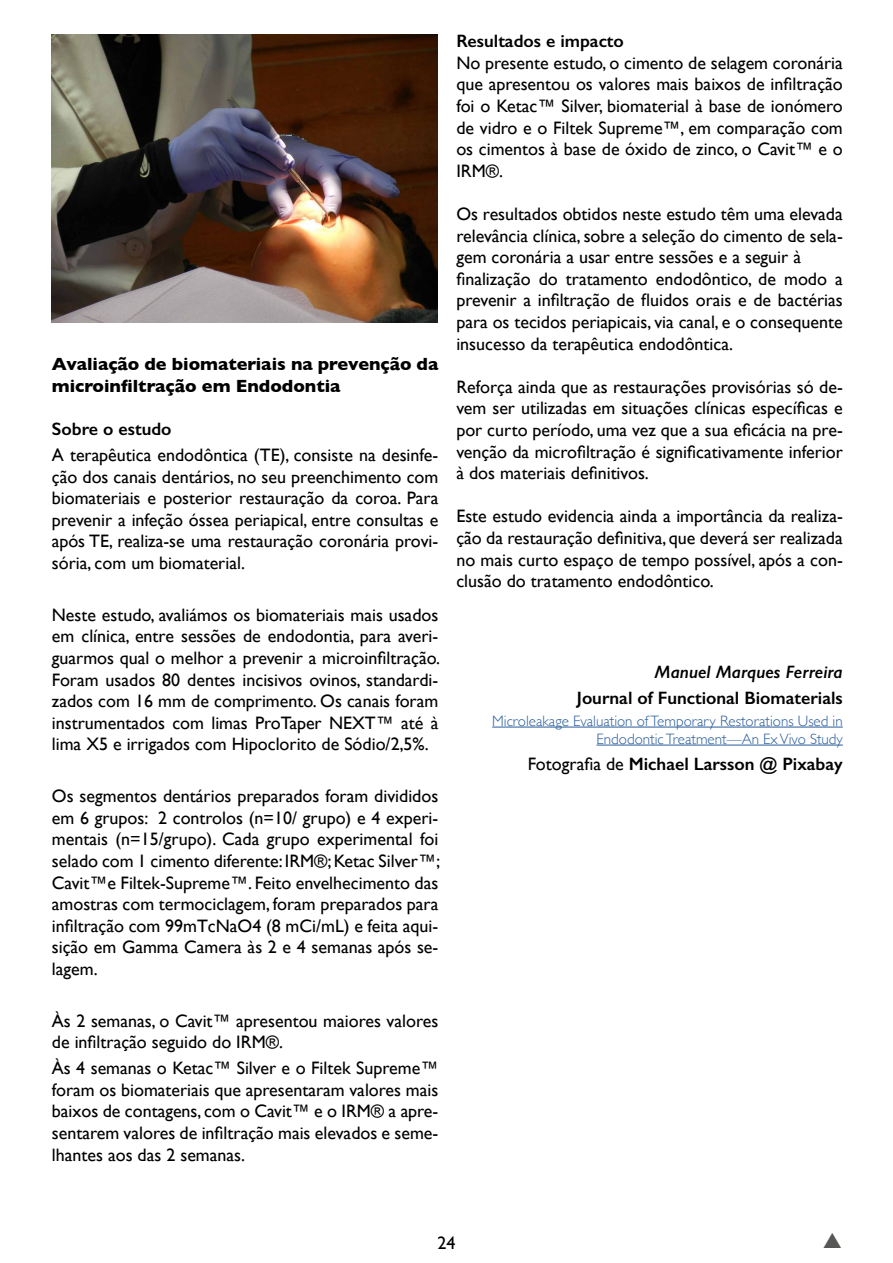
<style>
.page{position:relative;width:893px;height:1263px;background:#fff}
.page>*{position:absolute;margin:0;border:0;box-sizing:border-box;transform-origin:0 0}
.t1{font:18px/21.6px "Gill Sans";color:#000;text-align:justify}
.t2{font:600 18px "Gill Sans";color:#000}
.t3{font:700 18px/21.6px "Gill Sans";color:#000}
.t4{font:italic 600 18px "Gill Sans";color:#000}
.t5{font:18px "Gill Sans";color:#000}
.t6{font:300 15px/18px "Gill Sans";color:#275b9b;text-align:right}
.s1{font-weight:400}
</style>
<div class="page">
<hr style="left:492px;top:727px;width:351px;height:1px;background:#275b9b">
<hr style="left:596px;top:745px;width:247px;height:1px;background:#275b9b">
<img style="left:51px;top:34px;width:386px;height:289px">
<p class="t3" style="left:52px;top:353px;width:388px">Avaliação de biomateriais na prevenção da microinfiltração em Endodontia</p>
<p class="t2" style="left:52px;top:418px;width:121px">Sobre o estudo</p>
<p class="t1" style="left:52px;top:444px;width:388px">A terapêutica endodôntica (TE), consiste na desinfe&shy;ção dos canais dentários, no seu preenchimento com biomateriais e posterior restauração da coroa. Para prevenir a infeção óssea periapical, entre consultas e após TE, realiza-se uma restauração coronária provi&shy;sória, com um biomaterial.</p>
<p class="t1" style="left:52px;top:604px;width:390px">Neste estudo, avaliámos os biomateriais mais usados em clínica, entre sessões de endodontia, para averi&shy;guarmos qual o melhor a prevenir a microinfiltração.<br>Foram usados 80 dentes incisivos ovinos, standardi&shy;zados com 16 mm de comprimento. Os canais foram instrumentados com limas ProTaper NEXT™ até à lima X5 e irrigados com Hipoclorito de Sódio/2,5%.</p>
<p class="t1" style="left:52px;top:785px;width:390px">Os segmentos dentários preparados foram divididos em 6 grupos: 2 controlos (n=10/ grupo) e 4 experi&shy;mentais (n=15/grupo). Cada grupo experimental foi selado com 1 cimento diferente: IRM®; Ketac Silver™; Cavit™e Filtek-Supreme™. Feito envelhecimento das amostras com termociclagem, foram preparados para infiltração com 99mTcNaO4 (8 mCi/mL) e feita aqui&shy;sição em Gamma Camera às 2 e 4 semanas após se&shy;lagem.</p>
<p class="t1" style="left:52px;top:1009px;width:388px">Às 2 semanas, o Cavit™ apresentou maiores valores de infiltração seguido do IRM®.</p>
<p class="t1" style="left:52px;top:1057px;width:388px">Às 4 semanas o Ketac™ Silver e o Filtek Supreme™ foram os biomateriais que apresentaram valores mais baixos de contagens, com o Cavit™ e o IRM® a apre&shy;sentarem valores de infiltração mais elevados e seme&shy;lhantes aos das 2 semanas.</p>
<p class="t2" style="left:456px;top:30px;width:169px">Resultados e impacto</p>
<p class="t1" style="left:456px;top:52px;width:388px">No presente estudo, o cimento de selagem coronária que apresentou os valores mais baixos de infiltração foi o Ketac™ Silver, biomaterial à base de ionómero de vidro e o Filtek Supreme™, em comparação com os cimentos à base de óxido de zinco, o Cavit™ e o IRM®.</p>
<p class="t1" style="left:456px;top:203px;width:388px;text-align:left">Os resultados obtidos neste estudo têm uma elevada relevância clínica, sobre a seleção do cimento de sela&shy;gem coronária a usar entre sessões e a seguir à finalização do tratamento endodôntico, de modo a prevenir a infiltração de fluidos orais e de bactérias para os tecidos periapicais, via canal, e o consequente insucesso da terapêutica endodôntica.</p>
<p class="t1" style="left:456px;top:376px;width:388px">Reforça ainda que as restaurações provisórias só de&shy;vem ser utilizadas em situações clínicas específicas e por curto período, uma vez que a sua eficácia na pre&shy;venção da microfiltração é significativamente inferior à dos materiais definitivos.</p>
<p class="t1" style="left:456px;top:505px;width:388px">Este estudo evidencia ainda a importância da realiza&shy;ção da restauração definitiva, que deverá ser realizada no mais curto espaço de tempo possível, após a con&shy;clusão do tratamento endodôntico.</p>
<p class="t4" style="left:655px;top:661px;width:190px">Manuel Marques Ferreira</p>
<p class="t2" style="left:577px;top:687px;width:267px">Journal of Functional Biomaterials</p>
<p class="t6" style="left:492px;top:711px;width:352px">Microleakage Evaluation of Temporary Restorations Used in<br>Endodontic Treatment—An Ex Vivo Study</p>
<p class="t2" style="left:528px;top:753px;width:316px"><span class="s1">Fotografia de</span> Michael Larsson @ Pixabay</p>
<p class="t5" style="left:437px;top:1232px;width:19px">24</p>
</div>
